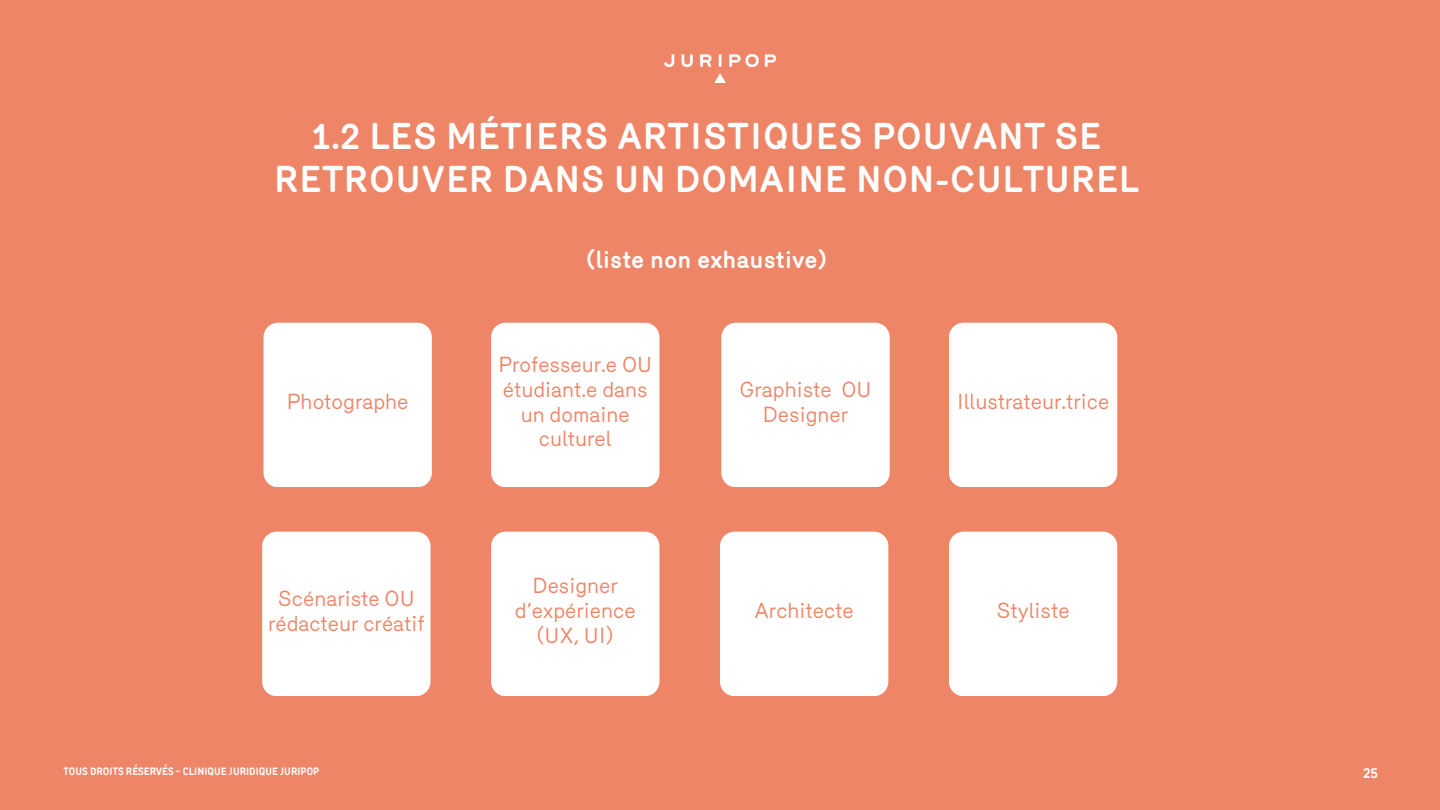
<style>
.page{position:relative;width:1440px;height:810px;background:#ef8567}
.page>*{position:absolute;margin:0;border:0;box-sizing:border-box;transform-origin:0 0}
.t1{font:700 36px/42.8px "RP Mercury";color:#fff;text-align:center}
.t2{font:700 24px "RP Mercury";color:#fff}
.t3{font:21px/24.8px "RP Mercury";color:#ef8567;text-align:center}
.t4{font:700 13.5px "TT Rounds Condensed";color:#fff}
.t5{font:700 10.5px "TT Rounds Condensed";letter-spacing:.01em;color:#fff}
</style>
<div class="page">
<img style="left:665px;top:54px;width:110px;height:28px">
<div style="left:264px;top:323px;width:168px;height:164px;background:#fff;border-radius:15px"></div>
<div style="left:491px;top:323px;width:168px;height:164px;background:#fff;border-radius:15px"></div>
<div style="left:721px;top:323px;width:169px;height:164px;background:#fff;border-radius:15px"></div>
<div style="left:949px;top:323px;width:168px;height:164px;background:#fff;border-radius:15px"></div>
<div style="left:262px;top:532px;width:169px;height:164px;background:#fff;border-radius:15px"></div>
<div style="left:491px;top:532px;width:168px;height:164px;background:#fff;border-radius:15px"></div>
<div style="left:720px;top:532px;width:168px;height:164px;background:#fff;border-radius:15px"></div>
<div style="left:949px;top:532px;width:168px;height:164px;background:#fff;border-radius:15px"></div>
<h3 class="t1" style="left:274px;top:120px;width:867px">1.2 LES MÉTIERS ARTISTIQUES POUVANT SE<br>RETROUVER DANS UN DOMAINE NON-CULTUREL</h3>
<h3 class="t3" style="left:287px;top:392px;width:123px">Photographe</h3>
<h3 class="t3" style="left:268px;top:589px;width:158px">Scénariste OU rédacteur créatif</h3>
<h3 class="t2" style="left:586px;top:251px;width:243px">(liste non exhaustive)</h3>
<h3 class="t3" style="left:498px;top:355px;width:155px">Professeur.e OU étudiant.e dans un domaine culturel</h3>
<h3 class="t3" style="left:739px;top:380px;width:134px">Graphiste OU<br>Designer</h3>
<h3 class="t3" style="left:957px;top:392px;width:154px">Illustrateur.trice</h3>
<h3 class="t3" style="left:515px;top:576px;width:122px">Designer d’expérience (UX, UI)</h3>
<p class="t3" style="left:755px;top:601px;width:101px">Architecte</p>
<p class="t3" style="left:997px;top:601px;width:75px">Styliste</p>
<p class="t5" style="left:64px;top:765px;width:257px">TOUS DROITS RÉSERVÉS - CLINIQUE JURIDIQUE JURIPOP</p>
<h1 class="t4" style="left:1363px;top:765px;width:16px">25</h1>
</div>
